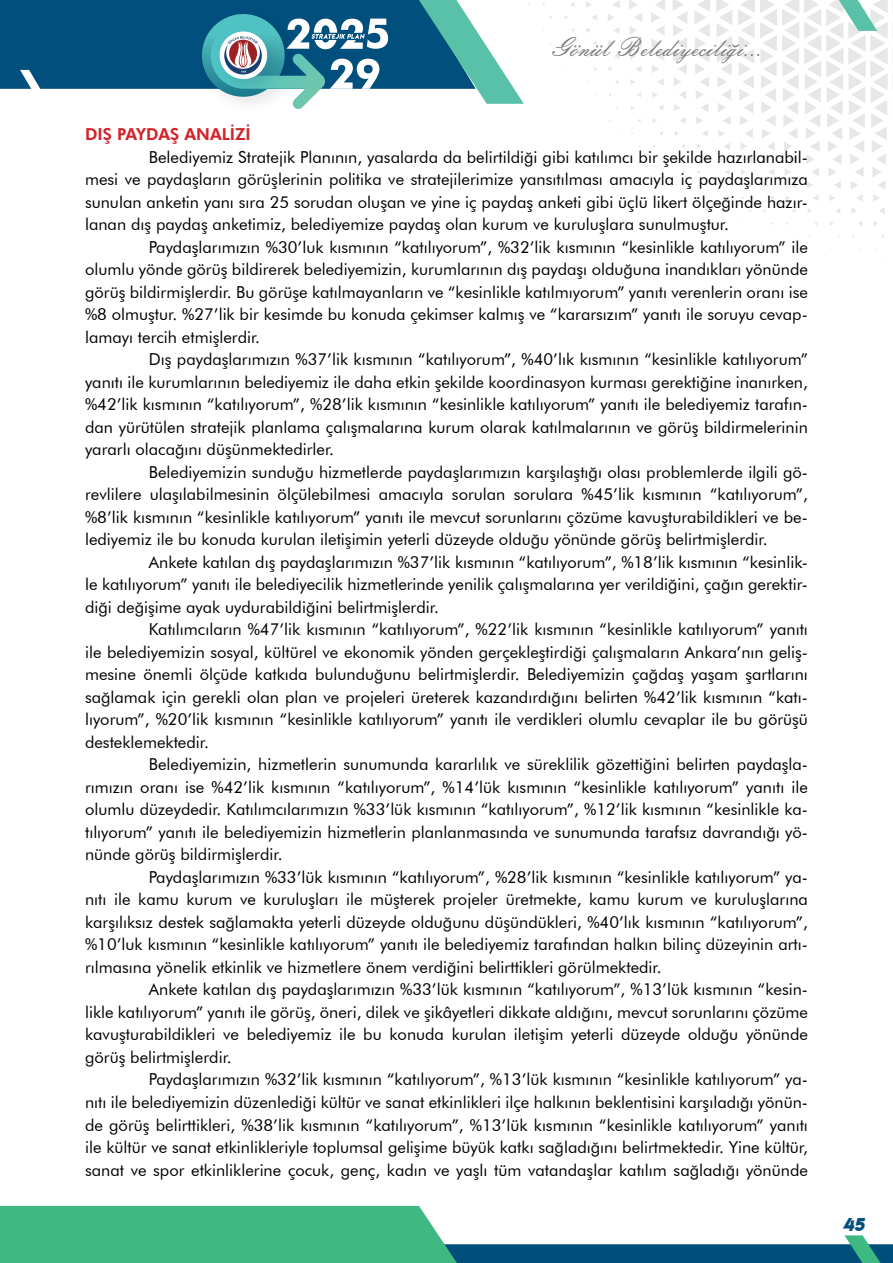
<style>
.page{position:relative;width:893px;height:1263px;background:#fff}
.page>*{position:absolute;margin:0;border:0;box-sizing:border-box;transform-origin:0 0}
.t1{font:26.1px "Embassy BT";color:#7c7b7c}
.t2{font:16.5px/22.5px "Futura BT";color:#000;text-align:justify}
.t3{font:800 16.5px "Futura BT";color:#d2232a}
.t4{font:16.5px "Lemon Milkbolditalic";color:#034f7b}
</style>
<div class="page">
<svg style="left:874px;top:221px;width:4px;height:5px"></svg>
<svg style="left:858px;top:221px;width:4px;height:5px"></svg>
<svg style="left:719px;top:157px;width:4px;height:5px"></svg>
<svg style="left:724px;top:143px;width:6px;height:7px"></svg>
<svg style="left:697px;top:144px;width:4px;height:5px"></svg>
<svg style="left:675px;top:131px;width:4px;height:5px"></svg>
<svg style="left:680px;top:117px;width:6px;height:7px"></svg>
<svg style="left:653px;top:118px;width:4px;height:5px"></svg>
<svg style="left:658px;top:105px;width:5px;height:5px"></svg>
<svg style="left:716px;top:0;width:16px;height:137px"></svg>
<svg style="left:694px;top:0;width:16px;height:137px"></svg>
<svg style="left:637px;top:92px;width:4px;height:5px"></svg>
<svg style="left:630px;top:80px;width:5px;height:4px"></svg>
<svg style="left:673px;top:0;width:14px;height:111px"></svg>
<svg style="left:651px;top:0;width:14px;height:98px"></svg>
<svg style="left:614px;top:53px;width:5px;height:6px"></svg>
<svg style="left:608px;top:40px;width:5px;height:6px"></svg>
<svg style="left:614px;top:27px;width:5px;height:7px"></svg>
<svg style="left:629px;top:0;width:13px;height:72px"></svg>
<svg style="left:608px;top:0;width:12px;height:21px"></svg>
<svg style="left:586px;top:28px;width:5px;height:5px"></svg>
<svg style="left:592px;top:14px;width:5px;height:6px"></svg>
<svg style="left:586px;top:1px;width:5px;height:7px"></svg>
<svg style="left:570px;top:2px;width:5px;height:5px"></svg>
<svg style="left:738px;top:0;width:155px;height:214px"></svg>
<svg style="left:0;top:1206px;width:893px;height:57px"></svg>
<svg style="left:844px;top:1235px;width:45px;height:28px"></svg>
<svg style="left:0;top:0;width:530px;height:109px"></svg>
<h1 class="t1" style="left:552px;top:31px;width:211px">Gönül Belediyeciliği...</h1>
<p class="t3" style="left:85px;top:124px;width:167px">DIŞ PAYDAŞ ANALİZİ</p>
<p class="t2" style="left:85px;top:145px;width:724px;text-indent:64px">Belediyemiz Stratejik Planının, yasalarda da belirtildiği gibi katılımcı bir şekilde hazırlanabil&shy;mesi ve paydaşların görüşlerinin politika ve stratejilerimize yansıtılması amacıyla iç paydaşlarımıza sunulan anketin yanı sıra 25 sorudan oluşan ve yine iç paydaş anketi gibi üçlü likert ölçeğinde hazır&shy;lanan dış paydaş anketimiz, belediyemize paydaş olan kurum ve kuruluşlara sunulmuştur.</p>
<p class="t2" style="left:85px;top:235px;width:724px;text-indent:64px">Paydaşlarımızın %30’luk kısmının “katılıyorum”, %32’lik kısmının “kesinlikle katılıyorum” ile olumlu yönde görüş bildirerek belediyemizin, kurumlarının dış paydaşı olduğuna inandıkları yönünde görüş bildirmişlerdir. Bu görüşe katılmayanların ve “kesinlikle katılmıyorum” yanıtı verenlerin oranı ise %8 olmuştur. %27’lik bir kesimde bu konuda çekimser kalmış ve “kararsızım” yanıtı ile soruyu cevap&shy;lamayı tercih etmişlerdir.</p>
<p class="t2" style="left:85px;top:348px;width:724px;text-indent:64px">Dış paydaşlarımızın %37’lik kısmının “katılıyorum”, %40’lık kısmının “kesinlikle katılıyorum” yanıtı ile kurumlarının belediyemiz ile daha etkin şekilde koordinasyon kurması gerektiğine inanırken, %42’lik kısmının “katılıyorum”, %28’lik kısmının “kesinlikle katılıyorum” yanıtı ile belediyemiz tarafın&shy;dan yürütülen stratejik planlama çalışmalarına kurum olarak katılmalarının ve görüş bildirmelerinin yararlı olacağını düşünmektedirler.</p>
<p class="t2" style="left:85px;top:460px;width:724px;text-indent:64px">Belediyemizin sunduğu hizmetlerde paydaşlarımızın karşılaştığı olası problemlerde ilgili gö&shy;revlilere ulaşılabilmesinin ölçülebilmesi amacıyla sorulan sorulara %45’lik kısmının “katılıyorum”, %8’lik kısmının “kesinlikle katılıyorum” yanıtı ile mevcut sorunlarını çözüme kavuşturabildikleri ve be&shy;lediyemiz ile bu konuda kurulan iletişimin yeterli düzeyde olduğu yönünde görüş belirtmişlerdir.</p>
<p class="t2" style="left:85px;top:550px;width:724px;text-indent:64px">Ankete katılan dış paydaşlarımızın %37’lik kısmının “katılıyorum”, %18’lik kısmının “kesinlik&shy;le katılıyorum” yanıtı ile belediyecilik hizmetlerinde yenilik çalışmalarına yer verildiğini, çağın gerektir&shy;diği değişime ayak uydurabildiğini belirtmişlerdir.</p>
<p class="t2" style="left:85px;top:618px;width:724px;text-indent:64px">Katılımcıların %47’lik kısmının “katılıyorum”, %22’lik kısmının “kesinlikle katılıyorum” yanıtı ile belediyemizin sosyal, kültürel ve ekonomik yönden gerçekleştirdiği çalışmaların Ankara’nın geliş&shy;mesine önemli ölçüde katkıda bulunduğunu belirtmişlerdir. Belediyemizin çağdaş yaşam şartlarını sağlamak için gerekli olan plan ve projeleri üreterek kazandırdığını belirten %42’lik kısmının “katı&shy;lıyorum”, %20’lik kısmının “kesinlikle katılıyorum” yanıtı ile verdikleri olumlu cevaplar ile bu görüşü desteklemektedir.</p>
<p class="t2" style="left:85px;top:753px;width:724px;text-indent:64px">Belediyemizin, hizmetlerin sunumunda kararlılık ve süreklilik gözettiğini belirten paydaşla&shy;rımızın oranı ise %42’lik kısmının “katılıyorum”, %14’lük kısmının “kesinlikle katılıyorum” yanıtı ile olumlu düzeydedir. Katılımcılarımızın %33’lük kısmının “katılıyorum”, %12’lik kısmının “kesinlikle ka&shy;tılıyorum” yanıtı ile belediyemizin hizmetlerin planlanmasında ve sunumunda tarafsız davrandığı yö&shy;nünde görüş bildirmişlerdir.</p>
<p class="t2" style="left:85px;top:866px;width:724px;text-indent:64px">Paydaşlarımızın %33’lük kısmının “katılıyorum”, %28’lik kısmının “kesinlikle katılıyorum” ya&shy;nıtı ile kamu kurum ve kuruluşları ile müşterek projeler üretmekte, kamu kurum ve kuruluşlarına karşılıksız destek sağlamakta yeterli düzeyde olduğunu düşündükleri, %40’lık kısmının “katılıyorum”, %10’luk kısmının “kesinlikle katılıyorum” yanıtı ile belediyemiz tarafından halkın bilinç düzeyinin artı&shy;rılmasına yönelik etkinlik ve hizmetlere önem verdiğini belirttikleri görülmektedir.</p>
<p class="t2" style="left:85px;top:978px;width:724px;text-indent:64px">Ankete katılan dış paydaşlarımızın %33’lük kısmının “katılıyorum”, %13’lük kısmının “kesin&shy;likle katılıyorum” yanıtı ile görüş, öneri, dilek ve şikâyetleri dikkate aldığını, mevcut sorunlarını çözüme kavuşturabildikleri ve belediyemiz ile bu konuda kurulan iletişim yeterli düzeyde olduğu yönünde görüş belirtmişlerdir.</p>
<p class="t2" style="left:85px;top:1068px;width:724px;text-indent:64px">Paydaşlarımızın %32’lik kısmının “katılıyorum”, %13’lük kısmının “kesinlikle katılıyorum” ya&shy;nıtı ile belediyemizin düzenlediği kültür ve sanat etkinlikleri ilçe halkının beklentisini karşıladığı yönün&shy;de görüş belirttikleri, %38’lik kısmının “katılıyorum”, %13’lük kısmının “kesinlikle katılıyorum” yanıtı ile kültür ve sanat etkinlikleriyle toplumsal gelişime büyük katkı sağladığını belirtmektedir. Yine kültür, sanat ve spor etkinliklerine çocuk, genç, kadın ve yaşlı tüm vatandaşlar katılım sağladığı yönünde</p>
<p class="t4" style="left:842px;top:1212px;width:23px">45</p>
</div>
